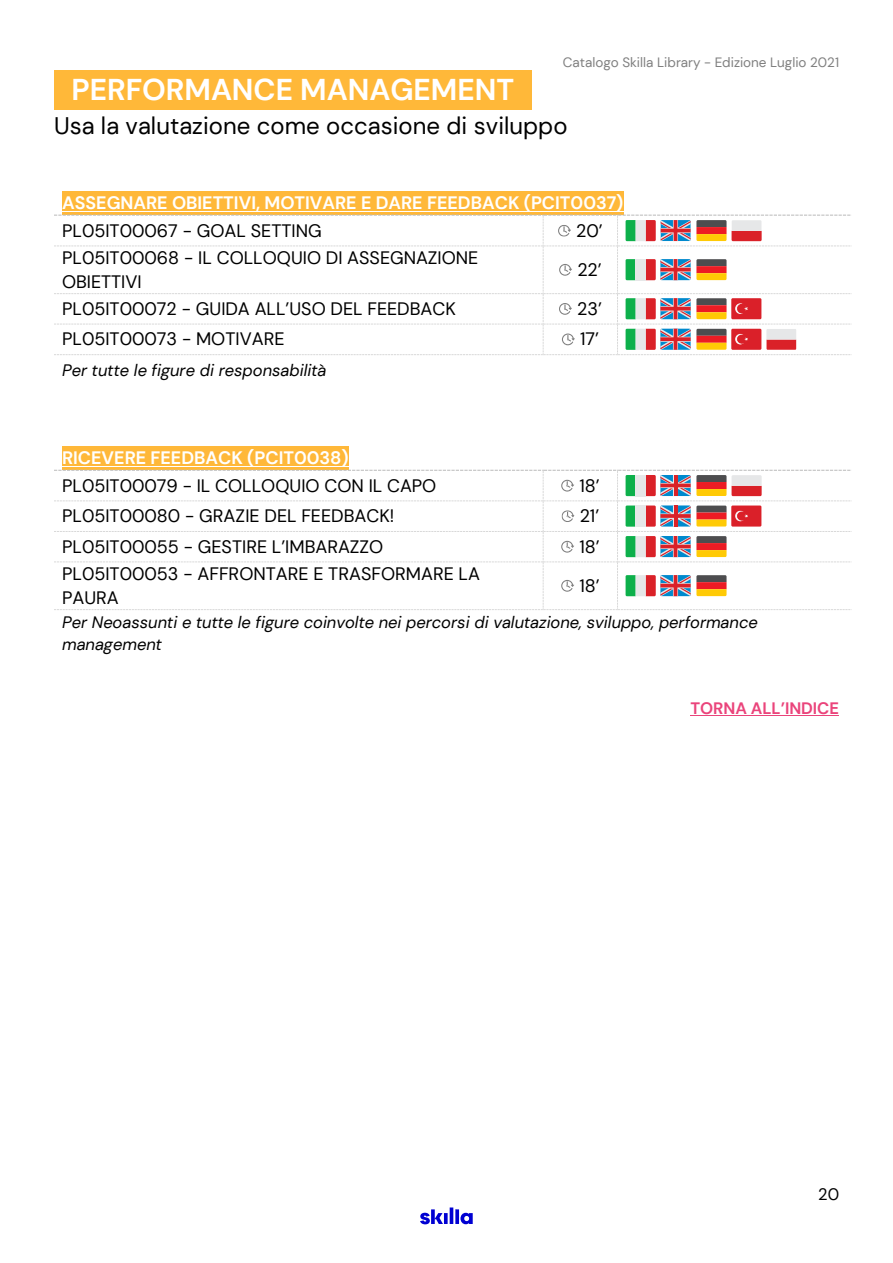
<style>
.page{position:relative;width:893px;height:1263px;background:#fff}
.page>*{position:absolute;margin:0;border:0;box-sizing:border-box;transform-origin:0 0}
.t1{font:700 30px "DM Sans";color:#fff}
.t2{font:24px "DM Sans";color:#000}
.t3{font:18px/23.4px "DM Sans";color:#000}
.t4{font:700 18px "DM Sans";color:#fff}
.t5{font:italic 16.5px/21.5px "DM Sans";color:#000}
.t6{font:700 16.5px "DM Sans";letter-spacing:-.005em;color:#ea447b}
.t7{font:16.5px "DM Sans";color:#000}
.t8{font:13.5px "DM Sans";color:#7f7f7f}
.s1{color:#ffb839}
</style>
<div class="page">
<svg style="left:444px;top:1213px;width:4px;height:11px"></svg>
<hr style="left:450px;top:1207px;width:3px;height:17px;background:#0000d2">
<svg style="left:455px;top:1209px;width:4px;height:15px"></svg>
<svg style="left:461px;top:1213px;width:12px;height:11px"></svg>
<svg style="left:420px;top:1209px;width:23px;height:15px"></svg>
<div style="left:54px;top:71px;width:478px;height:39px;background:#ffb839"></div>
<div style="left:62px;top:191px;width:562px;height:24px;background:#ffb839"></div>
<hr style="left:62px;top:211px;width:562px;height:1px;background:#fff">
<div style="left:62px;top:446px;width:287px;height:24px;background:#ffb839"></div>
<hr style="left:62px;top:466px;width:287px;height:1px;background:#fff">
<hr style="left:690px;top:715px;width:149px;height:1px;background:#ea447b">
<svg style="left:54px;top:215px;width:798px;height:140px"></svg>
<svg style="left:54px;top:470px;width:798px;height:140px"></svg>
<p class="t8" style="left:563px;top:54px;width:278px">Catalogo Skilla Library - Edizione Luglio 2021</p>
<h1 class="t1" style="left:54px;top:71px;width:479px"><span class="s1">E</span>PERFORMANCE MANAGEMENT<span class="s1">E</span></h1>
<h2 class="t2" style="left:54px;top:110px;width:515px">Usa la valutazione come occasione di sviluppo</h2>
<p class="t4" style="left:62px;top:191px;width:563px">ASSEGNARE OBIETTIVI, MOTIVARE E DARE FEEDBACK (PCIT0037)</p>
<p class="t3" style="left:62px;top:219px;width:261px">PL05IT00067 - GOAL SETTING</p>
<p class="t3" style="left:576px;top:219px;width:28px">20’</p>
<p class="t3" style="left:62px;top:246px;width:418px">PL05IT00068 - IL COLLOQUIO DI ASSEGNAZIONE<br>OBIETTIVI</p>
<p class="t3" style="left:577px;top:258px;width:26px">22’</p>
<p class="t3" style="left:62px;top:297px;width:395px">PL05IT00072 - GUIDA ALL’USO DEL FEEDBACK</p>
<p class="t3" style="left:577px;top:297px;width:26px">23’</p>
<p class="t3" style="left:62px;top:327px;width:224px">PL05IT00073 - MOTIVARE</p>
<p class="t3" style="left:580px;top:327px;width:20px">17’</p>
<p class="t5" style="left:62px;top:359px;width:266px">Per tutte le figure di responsabilità</p>
<p class="t4" style="left:62px;top:446px;width:288px">RICEVERE FEEDBACK (PCIT0038)</p>
<p class="t3" style="left:62px;top:474px;width:376px">PL05IT00079 - IL COLLOQUIO CON IL CAPO</p>
<p class="t3" style="left:579px;top:474px;width:22px">18’</p>
<p class="t3" style="left:62px;top:504px;width:334px">PL05IT00080 - GRAZIE DEL FEEDBACK!</p>
<p class="t3" style="left:580px;top:504px;width:21px">21’</p>
<p class="t3" style="left:62px;top:535px;width:323px">PL05IT00055 - GESTIRE L’IMBARAZZO</p>
<p class="t3" style="left:579px;top:535px;width:22px">18’</p>
<p class="t3" style="left:62px;top:562px;width:419px">PL05IT00053 - AFFRONTARE E TRASFORMARE LA<br>PAURA</p>
<p class="t3" style="left:579px;top:574px;width:22px">18’</p>
<p class="t5" style="left:62px;top:612px;width:697px">Per Neoassunti e tutte le figure coinvolte nei percorsi di valutazione, sviluppo, performance management</p>
<p class="t6" style="left:690px;top:698px;width:150px">TORNA ALL’INDICE</p>
<p class="t7" style="left:818px;top:1184px;width:23px">20</p>
</div>
